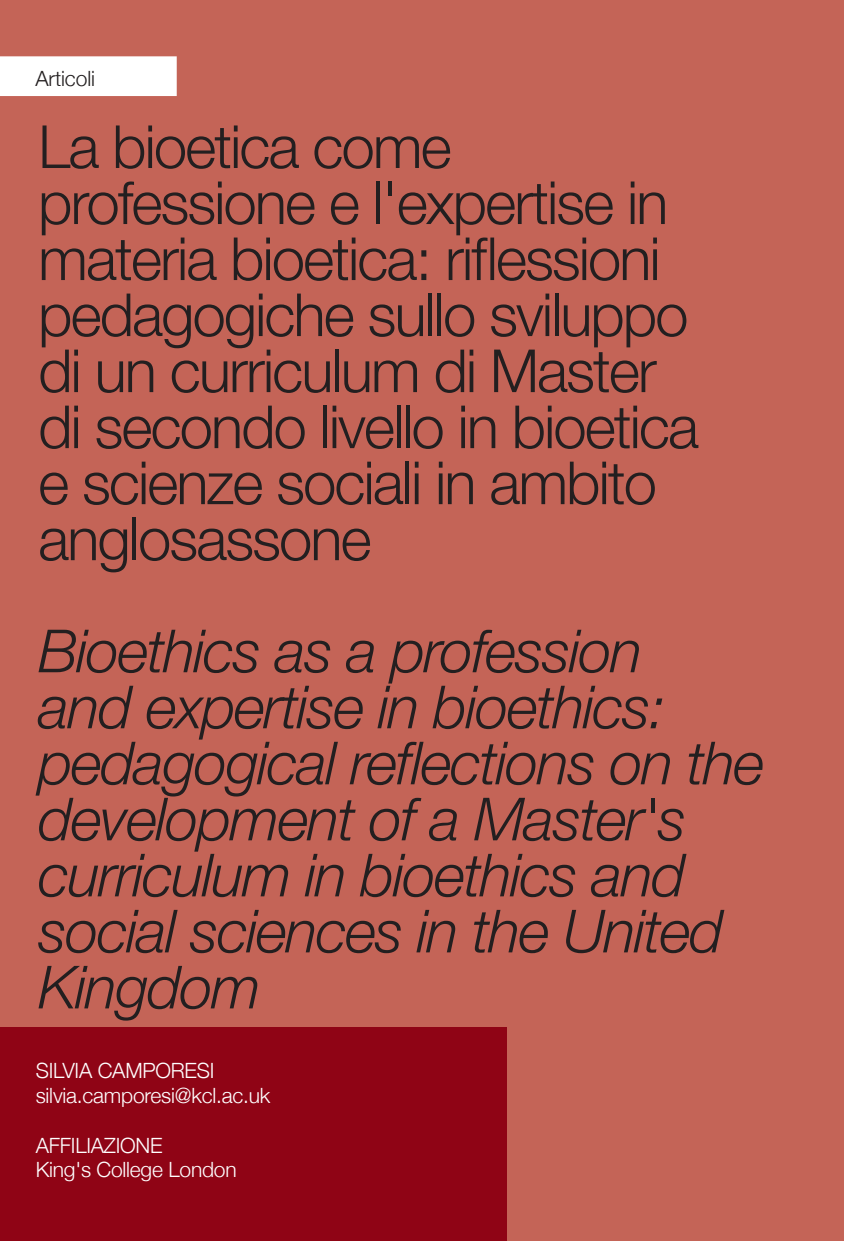
<style>
.page{position:relative;width:844px;height:1241px;background:#fff}
.page>*{position:absolute;margin:0;border:0;box-sizing:border-box;transform-origin:0 0}
.t1{font:300 59.5px/56px "Helvetica Neue";letter-spacing:-.03em;color:#231f20}
.t2{font:italic 300 59.5px/56px "Helvetica Neue";letter-spacing:-.025em;color:#231f20}
.t3{font:300 21px/24.5px "Helvetica Neue";letter-spacing:-.01em;color:#fff}
.t4{font:300 21px "Helvetica Neue";letter-spacing:-.005em;color:#231f20}
</style>
<div class="page">
<div style="left:0;top:0;width:843px;height:1240px;background:#c46457"></div>
<div style="left:0;top:1027px;width:506px;height:213px;background:#8f0415"></div>
<div style="left:0;top:56px;width:177px;height:40px;background:#fff"></div>
<p class="t4" style="left:35px;top:62px;width:61px">Articoli</p>
<p class="t1" style="left:38px;top:114px;width:662px">La bioetica come professione e l'expertise in materia bioetica: riflessioni pedagogiche sullo sviluppo di un curriculum di Master di secondo livello in bioetica e scienze sociali in ambito anglosassone</p>
<p class="t2" style="left:38px;top:619px;width:727px">Bioethics as a profession<br>and expertise in bioethics: pedagogical reflections on the development of a Master's curriculum in bioethics and social sciences in the United<br>Kingdom</p>
<p class="t3" style="left:36px;top:1056px;width:236px">SILVIA CAMPORESI silvia.camporesi@kcl.ac.uk</p>
<p class="t3" style="left:36px;top:1131px;width:202px">AFFILIAZIONE<br>King's College London</p>
</div>
